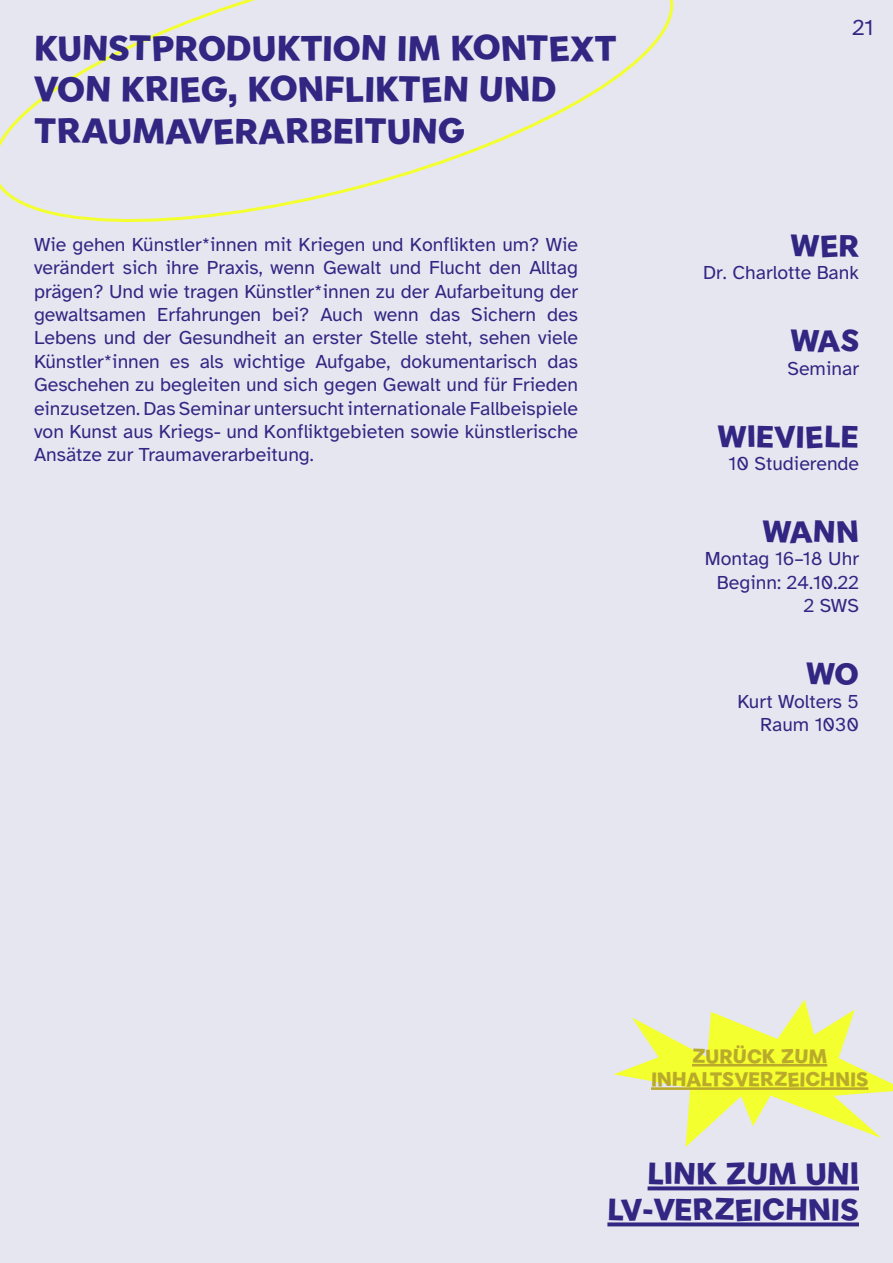
<style>
.page{position:relative;width:893px;height:1263px;background:#e5e6f0}
.page>*{position:absolute;margin:0;border:0;box-sizing:border-box;transform-origin:0 0}
.t1{font:34.5px/41.4px "Gambado Sans";color:#312783}
.t2{font:30px/36px "Gambado Sans";color:#312783;text-align:right}
.t3{font:22.5px "Atkinson Hyperlegible";color:#312783}
.t4{font:19.5px/23.4px "Atkinson Hyperlegible";color:#312783;text-align:right}
.t5{font:19.5px/23.4px "Gambado Sans";color:#b9aa2c;text-align:center}
</style>
<div class="page">
<svg style="left:0;top:0;width:674px;height:222px"></svg>
<svg style="left:614px;top:999px;width:279px;height:148px"></svg>
<hr style="left:692px;top:1064px;width:135px;height:2px;background:#b9aa2c">
<hr style="left:651px;top:1087px;width:217px;height:3px;background:#b9aa2c">
<svg style="left:648px;top:1186px;width:211px;height:4px"></svg>
<svg style="left:607px;top:1222px;width:252px;height:4px"></svg>
<h1 class="t1" style="left:34px;top:27px;width:584px">KUNSTPRODUKTION IM KONTEXT<br>VON KRIEG, KONFLIKTEN UND<br>TRAUMAVERARBEITUNG</h1>
<p class="t4" style="left:34px;top:233px;width:545px;text-align:justify">Wie gehen Künstler*innen mit Kriegen und Konflikten um? Wie verändert sich ihre Praxis, wenn Gewalt und Flucht den Alltag prägen? Und wie tragen Künstler*innen zu der Aufarbeitung der gewaltsamen Erfahrungen bei? Auch wenn das Sichern des Lebens und der Gesundheit an erster Stelle steht, sehen viele Künstler*innen es als wichtige Aufgabe, dokumentarisch das Geschehen zu begleiten und sich gegen Gewalt und für Frieden einzusetzen. Das Seminar untersucht internationale Fallbeispiele von Kunst aus Kriegs- und Konfliktgebieten sowie künstlerische Ansätze zur Traumaverarbeitung.</p>
<p class="t3" style="left:852px;top:15px;width:23px">21</p>
<h2 class="t2" style="left:790px;top:227px;width:70px">WER</h2>
<p class="t4" style="left:703px;top:261px;width:157px">Dr. Charlotte Bank</p>
<h2 class="t2" style="left:790px;top:322px;width:70px">WAS</h2>
<p class="t4" style="left:787px;top:357px;width:73px">Seminar</p>
<h2 class="t2" style="left:717px;top:418px;width:143px">WIEVIELE</h2>
<p class="t4" style="left:729px;top:452px;width:132px">10 Studierende</p>
<h2 class="t2" style="left:763px;top:513px;width:98px">WANN</h2>
<p class="t4" style="left:705px;top:547px;width:156px">Montag 16–18 Uhr<br>Beginn: 24.10.22<br>2 SWS</p>
<h2 class="t2" style="left:806px;top:655px;width:54px">WO</h2>
<p class="t4" style="left:738px;top:690px;width:123px">Kurt Wolters 5<br>Raum 1030</p>
<p class="t5" style="left:651px;top:1044px;width:219px">ZURÜCK ZUM<br>INHALTSVERZEICHNIS</p>
<h2 class="t2" style="left:607px;top:1156px;width:253px">LINK ZUM UNI<br>LV-VERZEICHNIS</h2>
</div>
